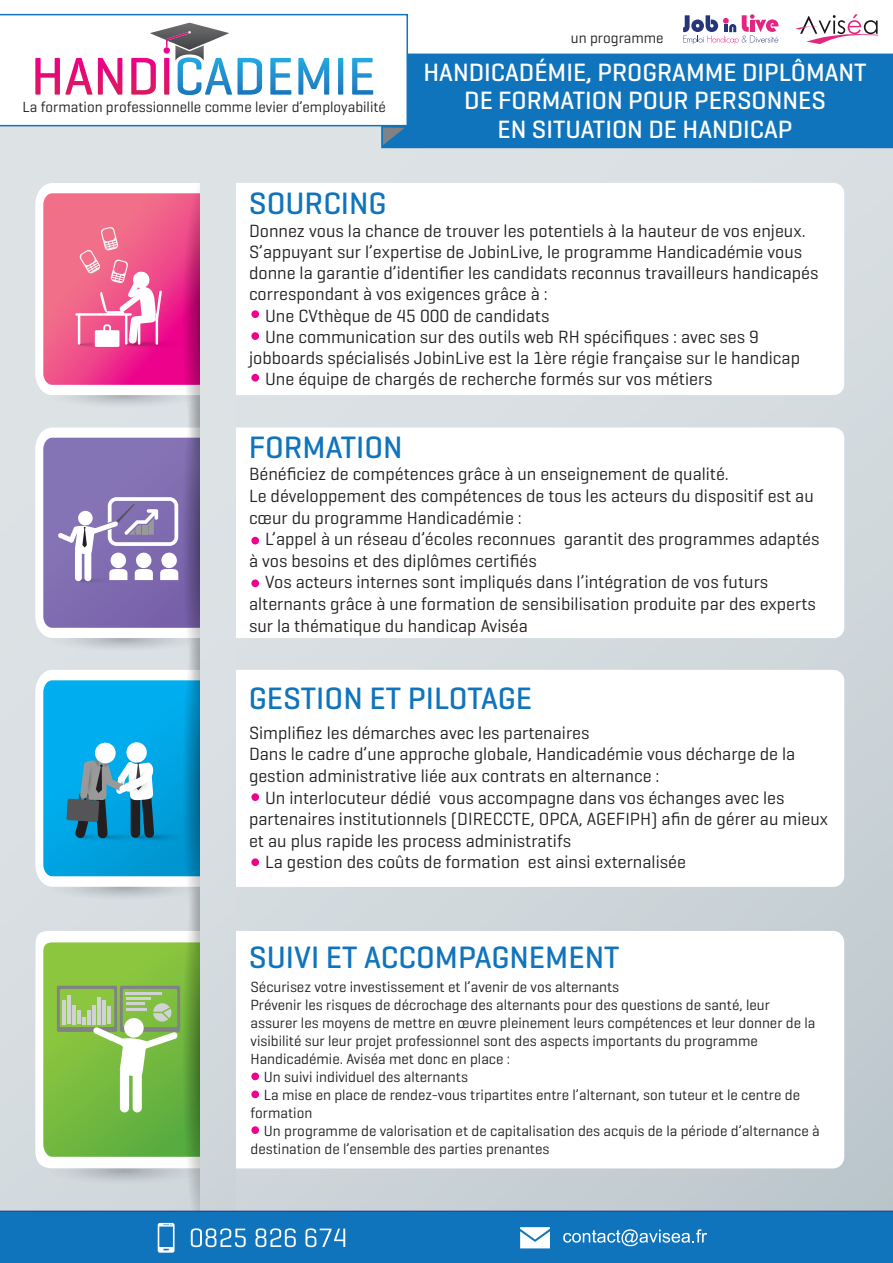
<style>
.page{position:relative;width:893px;height:1263px;background:#fff}
.page>*{position:absolute;margin:0;border:0;box-sizing:border-box;transform-origin:0 0}
.t1{font:500 31.5px "Geogrotesque";color:#1074bc}
.t2{font:500 25.5px/28.5px "Geogrotesque";color:#fff;text-align:center}
.t3{font:18px/21.6px "Geogrotesque";color:#231f20}
.t4{font:15px "Geogrotesque";color:#231f20}
</style>
<div class="page">
<div style="left:0;top:88px;width:893px;height:1175px;background:linear-gradient(to bottom,#dee3e6,#c6cfd4)"></div>
<div style="left:221px;top:931px;width:623px;height:237px;background:#fff;border-radius:11px"></div>
<div style="left:251px;top:1072px;width:8px;height:8px;background:#ed028c;border-radius:50%"></div>
<div style="left:251px;top:1090px;width:8px;height:8px;background:#ed028c;border-radius:50%"></div>
<div style="left:251px;top:1126px;width:8px;height:8px;background:#ed028c;border-radius:50%"></div>
<div style="left:221px;top:670px;width:623px;height:217px;background:#fff;border-radius:11px"></div>
<div style="left:251px;top:793px;width:8px;height:8px;background:#ed028c;border-radius:50%"></div>
<div style="left:251px;top:858px;width:8px;height:8px;background:#ed028c;border-radius:50%"></div>
<div style="left:221px;top:427px;width:623px;height:211px;background:#fff;border-radius:11px"></div>
<div style="left:251px;top:537px;width:8px;height:7px;background:#ed028c;border-radius:50%"></div>
<div style="left:251px;top:579px;width:8px;height:8px;background:#ed028c;border-radius:50%"></div>
<div style="left:221px;top:183px;width:623px;height:212px;background:#fff;border-radius:11px"></div>
<div style="left:251px;top:310px;width:8px;height:8px;background:#ed028c;border-radius:50%"></div>
<div style="left:251px;top:332px;width:8px;height:8px;background:#ed028c;border-radius:50%"></div>
<div style="left:251px;top:374px;width:8px;height:8px;background:#ed028c;border-radius:50%"></div>
<div style="left:408px;top:54px;width:485px;height:94px;background:#1074bc"></div>
<svg style="left:381px;top:126px;width:28px;height:22px"></svg>
<svg style="left:0;top:14px;width:408px;height:112px"></svg>
<svg style="left:35px;top:58px;width:87px;height:37px"></svg>
<svg style="left:270px;top:58px;width:21px;height:37px"></svg>
<svg style="left:298px;top:58px;width:31px;height:37px"></svg>
<svg style="left:338px;top:58px;width:5px;height:37px"></svg>
<svg style="left:352px;top:58px;width:21px;height:37px"></svg>
<svg style="left:131px;top:23px;width:131px;height:72px"></svg>
<div style="left:164px;top:47px;width:6px;height:7px;background:#ed028c;border-radius:50%"></div>
<svg style="left:795px;top:14px;width:83px;height:30px"></svg>
<svg style="left:683px;top:14px;width:95px;height:30px"></svg>
<div style="left:0;top:1211px;width:893px;height:52px;background:#1074bc"></div>
<svg style="left:35px;top:172px;width:211px;height:1086px"></svg>
<svg style="left:255px;top:1228px;width:41px;height:19px"></svg>
<svg style="left:305px;top:1228px;width:40px;height:19px"></svg>
<svg style="left:520px;top:1227px;width:30px;height:21px"></svg>
<svg style="left:563px;top:1229px;width:144px;height:17px;background:#4995cc"></svg>
<p class="t4" style="left:23px;top:98px;width:365px">La formation professionnelle comme levier d’employabilité</p>
<h1 class="t1" style="left:249px;top:183px;width:139px">SOURCING</h1>
<p class="t4" style="left:571px;top:29px;width:94px">un programme</p>
<h2 class="t2" style="left:423px;top:57px;width:445px">HANDICADÉMIE, PROGRAMME DIPLÔMANT<br>DE FORMATION POUR PERSONNES<br>EN SITUATION DE HANDICAP</h2>
<p class="t3" style="left:249px;top:220px;width:558px">Donnez vous la chance de trouver les potentiels à la hauteur de vos enjeux.</p>
<p class="t3" style="left:249px;top:241px;width:555px">S’appuyant sur l’expertise de JobinLive, le programme Handicadémie vous</p>
<p class="t3" style="left:249px;top:262px;width:571px">donne la garantie d’identifier les candidats reconnus travailleurs handicapés</p>
<p class="t3" style="left:249px;top:283px;width:300px">correspondant à vos exigences grâce à :</p>
<p class="t3" style="left:265px;top:304px;width:286px">Une CVthèque de 45 000 de candidats</p>
<p class="t3" style="left:265px;top:325px;width:495px">Une communication sur des outils web RH spécifiques : avec ses 9</p>
<p class="t3" style="left:249px;top:346px;width:553px">jobboards spécialisés JobinLive est la 1ère régie française sur le handicap</p>
<p class="t3" style="left:265px;top:367px;width:449px">Une équipe de chargés de recherche formés sur vos métiers</p>
<h1 class="t1" style="left:249px;top:427px;width:155px">FORMATION</h1>
<p class="t3" style="left:249px;top:463px;width:566px">Bénéficiez de compétences grâce à un enseignement de qualité.<br>Le développement des compétences de tous les acteurs du dispositif est au cœur du programme Handicadémie :</p>
<p class="t3" style="left:265px;top:528px;width:556px">L’appel à un réseau d’écoles reconnues garantit des programmes adaptés</p>
<p class="t3" style="left:249px;top:549px;width:289px">à vos besoins et des diplômes certifiés</p>
<p class="t3" style="left:265px;top:571px;width:505px">Vos acteurs internes sont impliqués dans l’intégration de vos futurs</p>
<p class="t3" style="left:249px;top:592px;width:568px">alternants grâce à une formation de sensibilisation produite par des experts</p>
<p class="t3" style="left:249px;top:614px;width:280px">sur la thématique du handicap Aviséa</p>
<h1 class="t1" style="left:249px;top:678px;width:285px">GESTION ET PILOTAGE</h1>
<p class="t3" style="left:249px;top:721px;width:548px">Simplifiez les démarches avec les partenaires<br>Dans le cadre d’une approche globale, Handicadémie vous décharge de la gestion administrative liée aux contrats en alternance :</p>
<p class="t3" style="left:265px;top:786px;width:521px">Un interlocuteur dédié vous accompagne dans vos échanges avec les</p>
<p class="t3" style="left:249px;top:808px;width:581px">partenaires institutionnels (DIRECCTE, OPCA, AGEFIPH) afin de gérer au mieux</p>
<p class="t3" style="left:249px;top:829px;width:324px">et au plus rapide les process administratifs</p>
<p class="t3" style="left:265px;top:851px;width:422px">La gestion des coûts de formation est ainsi externalisée</p>
<h1 class="t1" style="left:249px;top:938px;width:372px">SUIVI ET ACCOMPAGNEMENT</h1>
<p class="t4" style="left:250px;top:977px;width:370px">Sécurisez votre investissement et l’avenir de vos alternants</p>
<p class="t4" style="left:250px;top:995px;width:521px">Prévenir les risques de décrochage des alternants pour des questions de santé, leur</p>
<p class="t4" style="left:250px;top:1013px;width:566px">assurer les moyens de mettre en œuvre pleinement leurs compétences et leur donner de la</p>
<p class="t4" style="left:250px;top:1031px;width:509px">visibilité sur leur projet professionnel sont des aspects importants du programme</p>
<p class="t4" style="left:250px;top:1049px;width:261px">Handicadémie. Aviséa met donc en place :</p>
<p class="t4" style="left:264px;top:1067px;width:206px">Un suivi individuel des alternants</p>
<p class="t4" style="left:264px;top:1085px;width:538px">La mise en place de rendez-vous tripartites entre l’alternant, son tuteur et le centre de</p>
<p class="t4" style="left:250px;top:1103px;width:63px">formation</p>
<p class="t4" style="left:264px;top:1121px;width:557px">Un programme de valorisation et de capitalisation des acquis de la période d’alternance à</p>
<p class="t4" style="left:250px;top:1139px;width:300px">destination de l’ensemble des parties prenantes</p>
</div>
